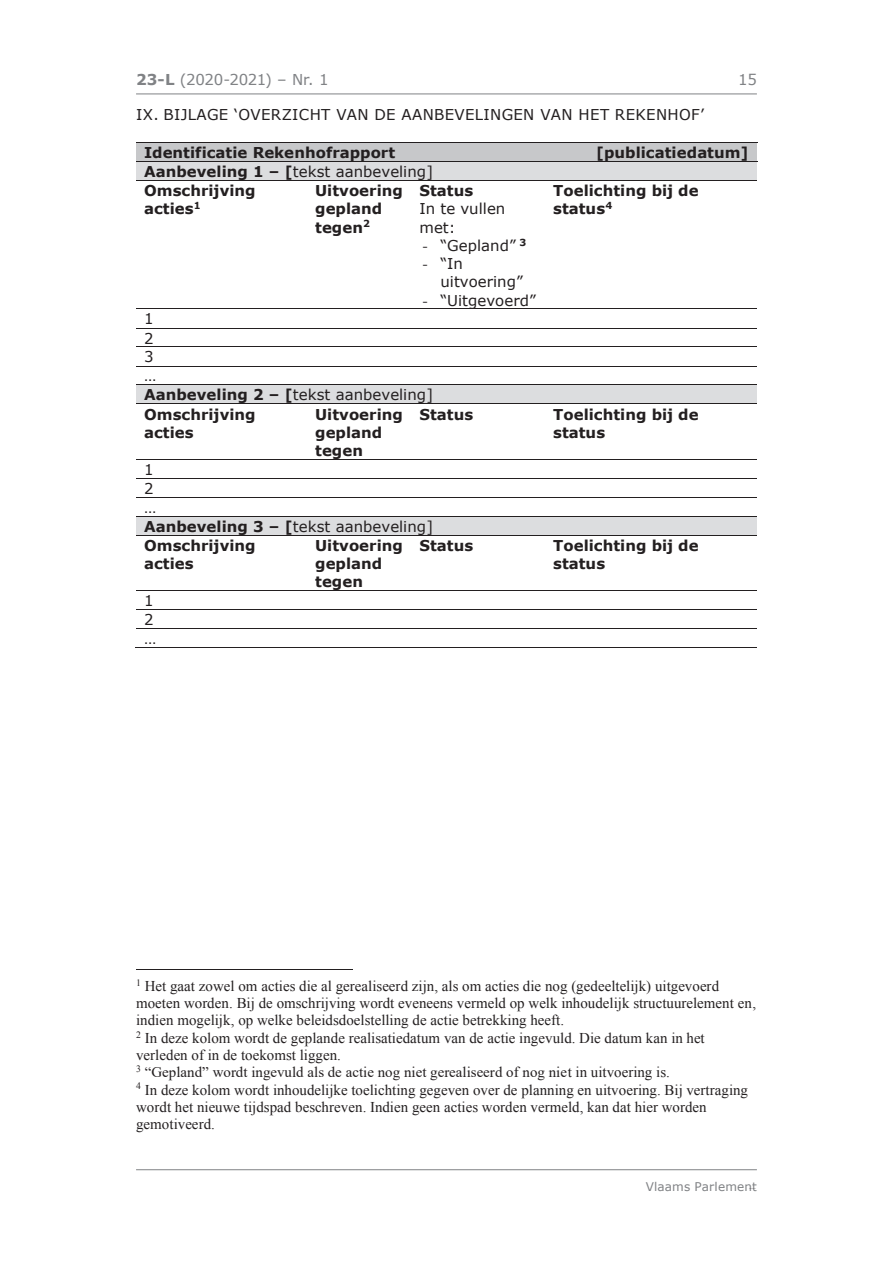
<style>
.page{position:relative;width:893px;height:1263px;background:#fff}
.page>*{position:absolute;margin:0;border:0;box-sizing:border-box;transform-origin:0 0}
.t1{font:15px/17.2px "Times New Roman";color:#231f20}
.t2{font:700 15px/18.9px "Verdana";color:#231f20}
.t3{font:15px/19px "Verdana";letter-spacing:.015em;color:#231f20}
.t4{font:15px "Verdana";letter-spacing:-.02em;color:#808285}
.t5{font:12px "Verdana";letter-spacing:.01em;color:#808285}
.s1{font-weight:700}
.s2{font-weight:400}
.s3{font-family:"Constantia"}
</style>
<div class="page">
<hr style="left:136px;top:94px;width:621px;height:1px;background:#808285">
<hr style="left:136px;top:1169px;width:621px;height:1px;background:#808285">
<div style="left:136px;top:143px;width:449px;height:18px;background:#c7c8ca"></div>
<div style="left:585px;top:143px;width:172px;height:18px;background:#c7c8ca"></div>
<hr style="left:136px;top:142px;width:449px;height:1px;background:#231f20">
<hr style="left:586px;top:142px;width:171px;height:1px;background:#231f20">
<div style="left:136px;top:162px;width:621px;height:18px;background:#dcdddf"></div>
<hr style="left:136px;top:161px;width:449px;height:1px;background:#231f20">
<hr style="left:586px;top:161px;width:171px;height:1px;background:#231f20">
<hr style="left:136px;top:180px;width:171px;height:1px;background:#231f20">
<hr style="left:308px;top:180px;width:103px;height:1px;background:#231f20">
<hr style="left:412px;top:180px;width:133px;height:1px;background:#231f20">
<hr style="left:546px;top:180px;width:211px;height:1px;background:#231f20">
<hr style="left:136px;top:309px;width:35px;height:1px;background:#231f20">
<hr style="left:171px;top:309px;width:136px;height:1px;background:#231f20">
<hr style="left:308px;top:309px;width:103px;height:1px;background:#231f20">
<hr style="left:412px;top:309px;width:133px;height:1px;background:#231f20">
<hr style="left:546px;top:309px;width:211px;height:1px;background:#231f20">
<hr style="left:136px;top:328px;width:35px;height:1px;background:#231f20">
<hr style="left:171px;top:328px;width:136px;height:1px;background:#231f20">
<hr style="left:308px;top:328px;width:103px;height:1px;background:#231f20">
<hr style="left:412px;top:328px;width:133px;height:1px;background:#231f20">
<hr style="left:546px;top:328px;width:211px;height:1px;background:#231f20">
<hr style="left:136px;top:347px;width:35px;height:1px;background:#231f20">
<hr style="left:171px;top:347px;width:136px;height:1px;background:#231f20">
<hr style="left:308px;top:347px;width:103px;height:1px;background:#231f20">
<hr style="left:412px;top:347px;width:133px;height:1px;background:#231f20">
<hr style="left:546px;top:347px;width:211px;height:1px;background:#231f20">
<hr style="left:136px;top:366px;width:35px;height:1px;background:#231f20">
<hr style="left:171px;top:366px;width:136px;height:1px;background:#231f20">
<hr style="left:308px;top:366px;width:103px;height:1px;background:#231f20">
<hr style="left:412px;top:366px;width:133px;height:1px;background:#231f20">
<hr style="left:546px;top:366px;width:211px;height:1px;background:#231f20">
<div style="left:136px;top:385px;width:621px;height:18px;background:#dcdddf"></div>
<hr style="left:136px;top:385px;width:35px;height:1px;background:#231f20">
<hr style="left:171px;top:385px;width:136px;height:1px;background:#231f20">
<hr style="left:308px;top:385px;width:103px;height:1px;background:#231f20">
<hr style="left:412px;top:385px;width:133px;height:1px;background:#231f20">
<hr style="left:546px;top:385px;width:211px;height:1px;background:#231f20">
<hr style="left:136px;top:403px;width:171px;height:1px;background:#231f20">
<hr style="left:308px;top:403px;width:103px;height:1px;background:#231f20">
<hr style="left:412px;top:403px;width:133px;height:1px;background:#231f20">
<hr style="left:546px;top:403px;width:211px;height:1px;background:#231f20">
<hr style="left:136px;top:459px;width:35px;height:1px;background:#231f20">
<hr style="left:171px;top:459px;width:136px;height:1px;background:#231f20">
<hr style="left:308px;top:459px;width:103px;height:1px;background:#231f20">
<hr style="left:412px;top:459px;width:133px;height:1px;background:#231f20">
<hr style="left:546px;top:459px;width:211px;height:1px;background:#231f20">
<hr style="left:136px;top:478px;width:35px;height:1px;background:#231f20">
<hr style="left:171px;top:478px;width:136px;height:1px;background:#231f20">
<hr style="left:308px;top:478px;width:103px;height:1px;background:#231f20">
<hr style="left:412px;top:478px;width:133px;height:1px;background:#231f20">
<hr style="left:546px;top:478px;width:211px;height:1px;background:#231f20">
<hr style="left:136px;top:497px;width:35px;height:1px;background:#231f20">
<hr style="left:171px;top:497px;width:136px;height:1px;background:#231f20">
<hr style="left:308px;top:497px;width:103px;height:1px;background:#231f20">
<hr style="left:412px;top:497px;width:133px;height:1px;background:#231f20">
<hr style="left:546px;top:497px;width:211px;height:1px;background:#231f20">
<div style="left:136px;top:517px;width:621px;height:18px;background:#dcdddf"></div>
<hr style="left:136px;top:516px;width:35px;height:1px;background:#231f20">
<hr style="left:171px;top:516px;width:136px;height:1px;background:#231f20">
<hr style="left:308px;top:516px;width:103px;height:1px;background:#231f20">
<hr style="left:412px;top:516px;width:133px;height:1px;background:#231f20">
<hr style="left:546px;top:516px;width:211px;height:1px;background:#231f20">
<hr style="left:136px;top:535px;width:171px;height:1px;background:#231f20">
<hr style="left:308px;top:535px;width:103px;height:1px;background:#231f20">
<hr style="left:412px;top:535px;width:133px;height:1px;background:#231f20">
<hr style="left:546px;top:535px;width:211px;height:1px;background:#231f20">
<hr style="left:136px;top:590px;width:35px;height:1px;background:#231f20">
<hr style="left:171px;top:590px;width:136px;height:1px;background:#231f20">
<hr style="left:308px;top:590px;width:103px;height:1px;background:#231f20">
<hr style="left:412px;top:590px;width:133px;height:1px;background:#231f20">
<hr style="left:546px;top:590px;width:211px;height:1px;background:#231f20">
<hr style="left:136px;top:609px;width:35px;height:1px;background:#231f20">
<hr style="left:171px;top:609px;width:136px;height:1px;background:#231f20">
<hr style="left:308px;top:609px;width:103px;height:1px;background:#231f20">
<hr style="left:412px;top:609px;width:133px;height:1px;background:#231f20">
<hr style="left:546px;top:609px;width:211px;height:1px;background:#231f20">
<hr style="left:136px;top:628px;width:35px;height:1px;background:#231f20">
<hr style="left:171px;top:628px;width:136px;height:1px;background:#231f20">
<hr style="left:308px;top:628px;width:103px;height:1px;background:#231f20">
<hr style="left:412px;top:628px;width:133px;height:1px;background:#231f20">
<hr style="left:546px;top:628px;width:211px;height:1px;background:#231f20">
<hr style="left:135px;top:647px;width:36px;height:1px;background:#231f20">
<hr style="left:170px;top:647px;width:137px;height:1px;background:#231f20">
<hr style="left:307px;top:647px;width:104px;height:1px;background:#231f20">
<hr style="left:411px;top:647px;width:134px;height:1px;background:#231f20">
<hr style="left:545px;top:647px;width:212px;height:1px;background:#231f20">
<hr style="left:136px;top:969px;width:216px;height:1px;background:#231f20">
<p class="t4" style="left:136px;top:69px;width:194px"><span class="s1">23-L</span> (2020-2021) – Nr. 1</p>
<p class="t4" style="left:738px;top:69px;width:20px">15</p>
<p class="t3" style="left:136px;top:105px;width:570px">IX. BIJLAGE ‘OVERZICHT VAN DE AANBEVELINGEN VAN HET REKENHOF’</p>
<p class="t2" style="left:144px;top:143px;width:252px">Identificatie Rekenhofrapport</p>
<p class="t2" style="left:596px;top:143px;width:154px">[publicatiedatum]</p>
<p class="t2" style="left:144px;top:162px;width:290px">Aanbeveling 1 – [<span class="s2">tekst aanbeveling]<br></span>Omschrijving<br>acties<sup>1</sup></p>
<p class="t2" style="left:315px;top:181px;width:89px;line-height:18.3px">Uitvoering gepland tegen<sup>2</sup></p>
<p class="t2" style="left:419px;top:181px;width:55px">Status</p>
<p class="t2" style="left:553px;top:181px;width:147px;line-height:18.3px">Toelichting bij de status<sup>4</sup></p>
<p class="t3" style="left:419px;top:200px;width:87px;line-height:18.1px">In te vullen met:</p>
<p class="t3" style="left:422px;top:236px;width:105px"><span class="s3">-</span> “Gepland” <sup>3</sup></p>
<p class="t3" style="left:440px;top:254px;width:84px;line-height:18.3px;text-indent:-18px"><span class="s3">-</span> “In uitvoering”</p>
<p class="t3" style="left:422px;top:290px;width:115px"><span class="s3">-</span> “Uitgevoerd”</p>
<p class="t2" style="left:144px;top:309px;width:290px"><span class="s2">1<br>2<br>3<br>…<br></span>Aanbeveling 2 – [<span class="s2">tekst aanbeveling]<br></span>Omschrijving<br>acties</p>
<p class="t2" style="left:315px;top:405px;width:89px;line-height:18.1px">Uitvoering gepland tegen</p>
<p class="t2" style="left:419px;top:404px;width:55px">Status</p>
<p class="t2" style="left:553px;top:405px;width:147px;line-height:18.1px">Toelichting bij de status</p>
<p class="t2" style="left:144px;top:460px;width:290px"><span class="s2">1<br>2<br>…<br></span>Aanbeveling 3 – [<span class="s2">tekst aanbeveling]<br></span>Omschrijving<br>acties</p>
<p class="t2" style="left:315px;top:536px;width:89px;line-height:18.3px">Uitvoering gepland tegen</p>
<p class="t2" style="left:419px;top:535px;width:55px">Status</p>
<p class="t2" style="left:553px;top:536px;width:147px;line-height:18.3px">Toelichting bij de status</p>
<p class="t3" style="left:144px;top:591px;width:14px">1<br>2 …</p>
<p class="t1" style="left:136px;top:977px;width:622px"><sup>1</sup> Het gaat zowel om acties die al gerealiseerd zijn, als om acties die nog (gedeeltelijk) uitgevoerd moeten worden. Bij de omschrijving wordt eveneens vermeld op welk inhoudelijk structuurelement en, indien mogelijk, op welke beleidsdoelstelling de actie betrekking heeft.<br><sup>2</sup> In deze kolom wordt de geplande realisatiedatum van de actie ingevuld. Die datum kan in het verleden of in de toekomst liggen.<br><sup>3</sup> “Gepland” wordt ingevuld als de actie nog niet gerealiseerd of nog niet in uitvoering is.<br><sup>4</sup> In deze kolom wordt inhoudelijke toelichting gegeven over de planning en uitvoering. Bij vertraging wordt het nieuwe tijdspad beschreven. Indien geen acties worden vermeld, kan dat hier worden gemotiveerd.</p>
<p class="t5" style="left:646px;top:1179px;width:113px">Vlaams Parlement</p>
<p class="t3" style="left:738px;top:1185px;width:21px">15</p>
</div>
